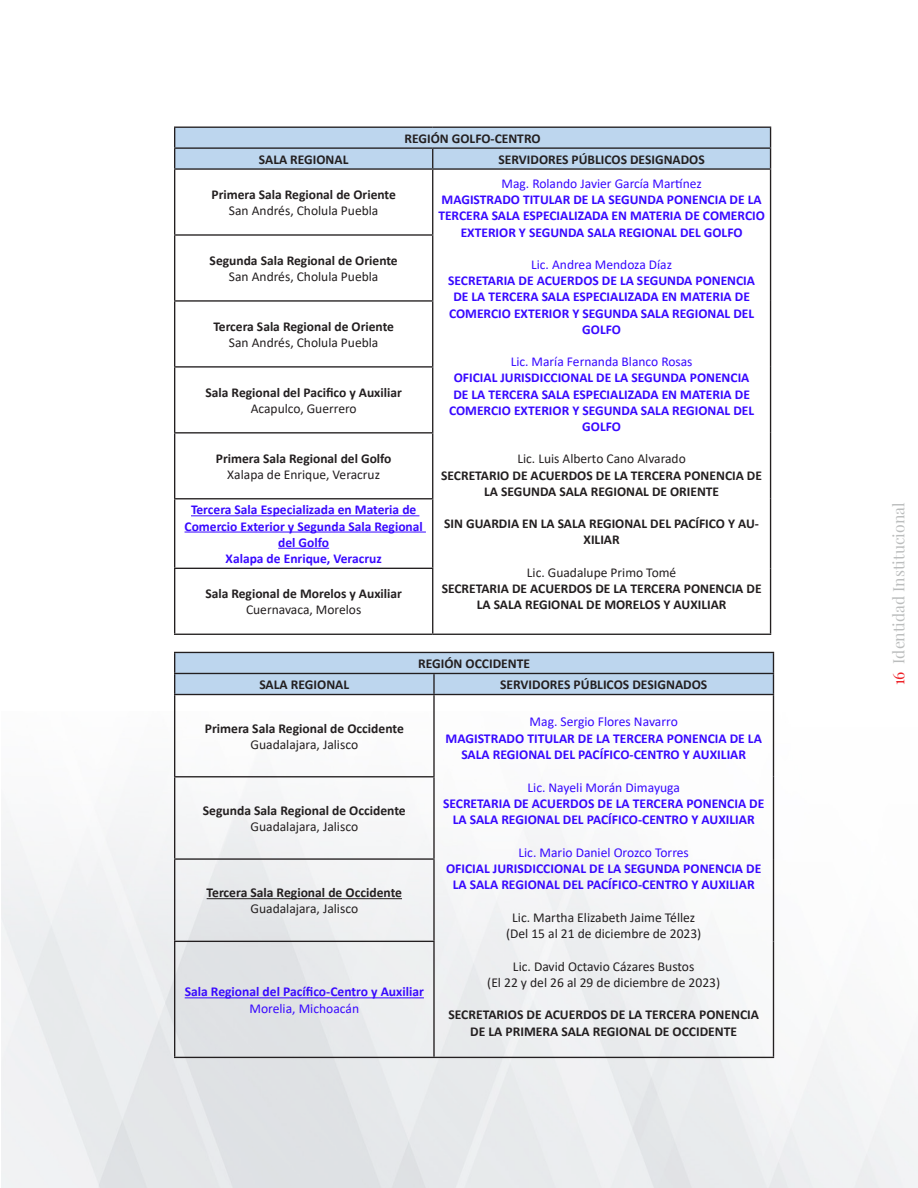
<style>
.page{position:relative;width:918px;height:1188px;background:#fff}
.page>*{position:absolute;margin:0;border:0;box-sizing:border-box;transform-origin:0 0}
.t1{font:15.75px "Playfair Display";color:#bbbdbd}
.t2{font:700 13.5px/16.2px "Calibri";color:#3809ff;text-align:center}
.t3{font:700 13.5px/16.2px "Calibri";color:#231f20;text-align:center}
.t4{font:13.5px "Calibri";color:#231f20}
.t5{font:13.5px "Calibri";color:#3809ff}
.s1{color:#ee2026}
</style>
<div class="page">
<svg style="left:174px;top:127px;width:597px;height:41px;background:#b3cae1"></svg>
<hr style="left:174px;top:168px;width:259px;height:2px;background:#231f20">
<hr style="left:174px;top:170px;width:1px;height:64px;background:#231f20">
<hr style="left:433px;top:168px;width:338px;height:2px;background:#231f20">
<hr style="left:432px;top:170px;width:1px;height:64px;background:#231f20">
<hr style="left:770px;top:170px;width:1px;height:65px;background:#231f20">
<hr style="left:174px;top:234px;width:259px;height:2px;background:#231f20">
<hr style="left:174px;top:236px;width:1px;height:64px;background:#231f20">
<hr style="left:432px;top:236px;width:1px;height:64px;background:#231f20">
<hr style="left:770px;top:235px;width:1px;height:66px;background:#231f20">
<hr style="left:174px;top:300px;width:259px;height:2px;background:#231f20">
<hr style="left:174px;top:302px;width:1px;height:64px;background:#231f20">
<hr style="left:432px;top:302px;width:1px;height:64px;background:#231f20">
<hr style="left:770px;top:301px;width:1px;height:66px;background:#231f20">
<hr style="left:174px;top:366px;width:259px;height:2px;background:#231f20">
<hr style="left:174px;top:368px;width:1px;height:64px;background:#231f20">
<hr style="left:432px;top:368px;width:1px;height:64px;background:#231f20">
<hr style="left:770px;top:367px;width:1px;height:66px;background:#231f20">
<hr style="left:174px;top:432px;width:259px;height:2px;background:#231f20">
<hr style="left:174px;top:434px;width:1px;height:64px;background:#231f20">
<hr style="left:432px;top:434px;width:1px;height:64px;background:#231f20">
<hr style="left:770px;top:433px;width:1px;height:66px;background:#231f20">
<hr style="left:174px;top:498px;width:259px;height:1px;background:#231f20">
<hr style="left:174px;top:499px;width:1px;height:69px;background:#231f20">
<hr style="left:432px;top:499px;width:1px;height:69px;background:#231f20">
<hr style="left:770px;top:499px;width:1px;height:69px;background:#231f20">
<hr style="left:174px;top:568px;width:259px;height:1px;background:#231f20">
<hr style="left:174px;top:569px;width:1px;height:65px;background:#231f20">
<hr style="left:432px;top:569px;width:1px;height:65px;background:#231f20">
<hr style="left:770px;top:568px;width:1px;height:66px;background:#231f20">
<hr style="left:174px;top:634px;width:259px;height:1px;background:#231f20">
<hr style="left:433px;top:634px;width:338px;height:1px;background:#231f20">
<hr style="left:191px;top:515px;width:228px;height:1px;background:#3809ff">
<hr style="left:185px;top:532px;width:241px;height:1px;background:#3809ff">
<hr style="left:278px;top:548px;width:51px;height:1px;background:#3809ff">
<svg style="left:174px;top:652px;width:600px;height:42px;background:#b1c8df"></svg>
<hr style="left:174px;top:694px;width:260px;height:1px;background:#231f20">
<hr style="left:174px;top:695px;width:1px;height:81px;background:#231f20">
<hr style="left:434px;top:694px;width:340px;height:1px;background:#231f20">
<hr style="left:433px;top:695px;width:2px;height:81px;background:#231f20">
<hr style="left:773px;top:695px;width:1px;height:82px;background:#231f20">
<hr style="left:174px;top:776px;width:261px;height:1px;background:#231f20">
<hr style="left:174px;top:777px;width:1px;height:81px;background:#231f20">
<hr style="left:433px;top:777px;width:2px;height:81px;background:#231f20">
<hr style="left:773px;top:777px;width:1px;height:82px;background:#231f20">
<hr style="left:174px;top:858px;width:261px;height:2px;background:#231f20">
<hr style="left:174px;top:860px;width:1px;height:81px;background:#231f20">
<hr style="left:433px;top:860px;width:2px;height:81px;background:#231f20">
<hr style="left:773px;top:859px;width:1px;height:82px;background:#231f20">
<hr style="left:174px;top:941px;width:261px;height:1px;background:#231f20">
<hr style="left:174px;top:942px;width:1px;height:115px;background:#231f20">
<hr style="left:433px;top:942px;width:2px;height:115px;background:#231f20">
<hr style="left:773px;top:941px;width:1px;height:116px;background:#231f20">
<hr style="left:174px;top:1057px;width:260px;height:1px;background:#231f20">
<hr style="left:434px;top:1057px;width:340px;height:1px;background:#231f20">
<hr style="left:207px;top:898px;width:195px;height:1px;background:#231f20">
<hr style="left:185px;top:997px;width:239px;height:1px;background:#3809ff">
<p class="t3" style="left:405px;top:130px;width:137px">REGIÓN GOLFO-CENTRO</p>
<p class="t3" style="left:259px;top:151px;width:91px">SALA REGIONAL</p>
<p class="t3" style="left:499px;top:151px;width:208px">SERVIDORES PÚBLICOS DESIGNADOS</p>
<p class="t3" style="left:212px;top:186px;width:186px">Primera Sala Regional de Oriente</p>
<p class="t4" style="left:229px;top:201px;width:151px">San Andrés, Cholula Puebla</p>
<p class="t5" style="left:502px;top:174px;width:202px">Mag. Rolando Javier García Martínez</p>
<p class="t2" style="left:438px;top:191px;width:328px">MAGISTRADO TITULAR DE LA SEGUNDA PONENCIA DE LA<br>TERCERA SALA ESPECIALIZADA EN MATERIA DE COMERCIO<br>EXTERIOR Y SEGUNDA SALA REGIONAL DEL GOLFO</p>
<p class="t5" style="left:531px;top:255px;width:142px">Lic. Andrea Mendoza Díaz</p>
<p class="t2" style="left:448px;top:272px;width:308px">SECRETARIA DE ACUERDOS DE LA SEGUNDA PONENCIA DE LA TERCERA SALA ESPECIALIZADA EN MATERIA DE COMERCIO EXTERIOR Y SEGUNDA SALA REGIONAL DEL GOLFO</p>
<p class="t5" style="left:511px;top:352px;width:183px">Lic. María Fernanda Blanco Rosas</p>
<p class="t2" style="left:449px;top:370px;width:307px">OFICIAL JURISDICCIONAL DE LA SEGUNDA PONENCIA DE LA TERCERA SALA ESPECIALIZADA EN MATERIA DE COMERCIO EXTERIOR Y SEGUNDA SALA REGIONAL DEL GOLFO</p>
<p class="t4" style="left:517px;top:450px;width:170px">Lic. Luis Alberto Cano Alvarado</p>
<p class="t3" style="left:441px;top:467px;width:322px">SECRETARIO DE ACUERDOS DE LA TERCERA PONENCIA DE<br>LA SEGUNDA SALA REGIONAL DE ORIENTE</p>
<p class="t3" style="left:444px;top:515px;width:316px">SIN GUARDIA EN LA SALA REGIONAL DEL PACÍFICO Y AU-<br>XILIAR</p>
<p class="t4" style="left:527px;top:563px;width:151px">Lic. Guadalupe Primo Tomé</p>
<p class="t3" style="left:442px;top:580px;width:321px">SECRETARIA DE ACUERDOS DE LA TERCERA PONENCIA DE<br>LA SALA REGIONAL DE MORELOS Y AUXILIAR</p>
<p class="t3" style="left:210px;top:252px;width:190px">Segunda Sala Regional de Oriente</p>
<p class="t4" style="left:229px;top:267px;width:151px">San Andrés, Cholula Puebla</p>
<p class="t3" style="left:213px;top:318px;width:182px">Tercera Sala Regional de Oriente</p>
<p class="t4" style="left:229px;top:333px;width:151px">San Andrés, Cholula Puebla</p>
<p class="t3" style="left:206px;top:384px;width:198px">Sala Regional del Pacifico y Auxiliar</p>
<p class="t4" style="left:251px;top:399px;width:107px">Acapulco, Guerrero</p>
<p class="t3" style="left:216px;top:450px;width:177px">Primera Sala Regional del Golfo</p>
<p class="t4" style="left:227px;top:465px;width:154px">Xalapa de Enrique, Veracruz</p>
<p class="t2" style="left:185px;top:502px;width:240px">Tercera Sala Especializada en Materia de<br>Comercio Exterior y Segunda Sala Regional del Golfo</p>
<p class="t2" style="left:226px;top:550px;width:158px">Xalapa de Enrique, Veracruz</p>
<p class="t3" style="left:205px;top:585px;width:198px">Sala Regional de Morelos y Auxiliar</p>
<p class="t4" style="left:246px;top:601px;width:117px">Cuernavaca, Morelos</p>
<p class="t3" style="left:418px;top:655px;width:114px">REGIÓN OCCIDENTE</p>
<p class="t3" style="left:259px;top:676px;width:91px">SALA REGIONAL</p>
<p class="t3" style="left:500px;top:676px;width:209px">SERVIDORES PÚBLICOS DESIGNADOS</p>
<p class="t3" style="left:205px;top:720px;width:201px">Primera Sala Regional de Occidente</p>
<p class="t4" style="left:250px;top:735px;width:109px">Guadalajara, Jalisco</p>
<p class="t5" style="left:530px;top:713px;width:150px">Mag. Sergio Flores Navarro</p>
<p class="t2" style="left:446px;top:730px;width:318px">MAGISTRADO TITULAR DE LA TERCERA PONENCIA DE LA<br>SALA REGIONAL DEL PACÍFICO-CENTRO Y AUXILIAR</p>
<p class="t5" style="left:528px;top:778px;width:154px">Lic. Nayeli Morán Dimayuga</p>
<p class="t2" style="left:443px;top:795px;width:323px">SECRETARIA DE ACUERDOS DE LA TERCERA PONENCIA DE<br>LA SALA REGIONAL DEL PACÍFICO-CENTRO Y AUXILIAR</p>
<p class="t5" style="left:518px;top:843px;width:172px">Lic. Mario Daniel Orozco Torres</p>
<p class="t2" style="left:446px;top:860px;width:317px">OFICIAL JURISDICCIONAL DE LA SEGUNDA PONENCIA DE<br>LA SALA REGIONAL DEL PACÍFICO-CENTRO Y AUXILIAR</p>
<p class="t4" style="left:512px;top:908px;width:185px">Lic. Martha Elizabeth Jaime Téllez</p>
<p class="t4" style="left:506px;top:924px;width:197px">(Del 15 al 21 de diciembre de 2023)</p>
<p class="t4" style="left:513px;top:957px;width:183px">Lic. David Octavio Cázares Bustos</p>
<p class="t4" style="left:487px;top:973px;width:234px">(El 22 y del 26 al 29 de diciembre de 2023)</p>
<p class="t3" style="left:448px;top:1007px;width:312px">SECRETARIOS DE ACUERDOS DE LA TERCERA PONENCIA<br>DE LA PRIMERA SALA REGIONAL DE OCCIDENTE</p>
<p class="t3" style="left:203px;top:802px;width:204px">Segunda Sala Regional de Occidente</p>
<p class="t4" style="left:250px;top:817px;width:109px">Guadalajara, Jalisco</p>
<p class="t3" style="left:207px;top:884px;width:197px">Tercera Sala Regional de Occidente</p>
<p class="t4" style="left:250px;top:900px;width:109px">Guadalajara, Jalisco</p>
<p class="t2" style="left:185px;top:984px;width:241px">Sala Regional del Pacífico-Centro y Auxiliar</p>
<p class="t5" style="left:249px;top:999px;width:111px">Morelia, Michoacán</p>
<p class="t1" style="left:889px;top:685px;width:184px;rotate:-90deg"><span class="s1">16</span> Identidad Institucional</p>
</div>
